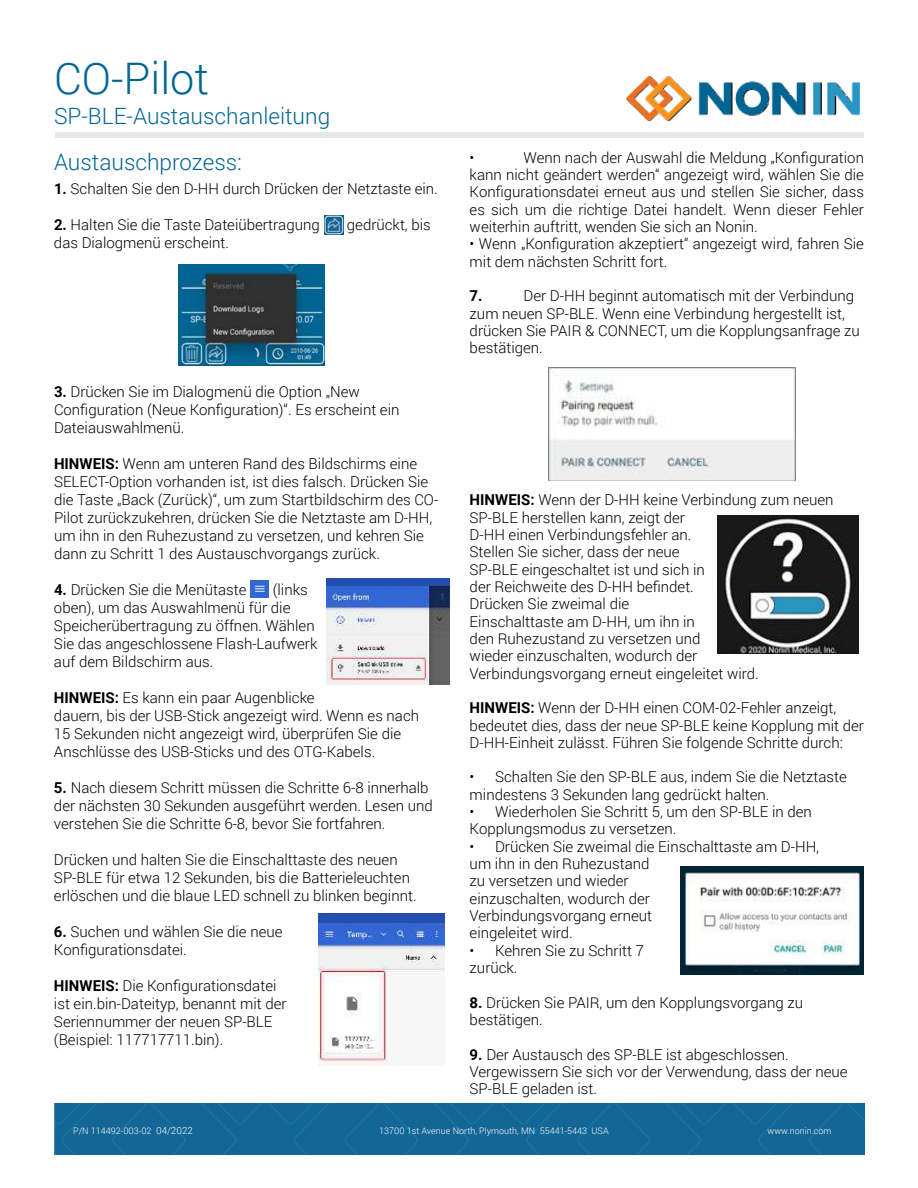
<style>
.page{position:relative;width:918px;height:1188px;background:#fff}
.page>*{position:absolute;margin:0;border:0;box-sizing:border-box;transform-origin:0 0}
.t1{font:300 43.5px "Roboto";color:#016594}
.t2{font:300 22.5px "Roboto";color:#016594}
.t3{font:300 15px/18px "Roboto";color:#000}
.t4{font:700 15px "Roboto";color:#000}
.t5{font:300 9px "Roboto";color:#fff}
.s1{font-weight:700}
.s2{font-size:9.75px}
</style>
<div class="page">
<img style="left:325px;top:216px;width:18px;height:19px">
<img style="left:179px;top:265px;width:145px;height:100px">
<img style="left:251px;top:580px;width:17px;height:17px">
<div style="left:55px;top:132px;width:808px;height:5px;background:#e5e8e6"></div>
<img style="left:626px;top:76px;width:234px;height:45px">
<img style="left:318px;top:914px;width:127px;height:151px">
<img style="left:549px;top:368px;width:247px;height:112px">
<img style="left:718px;top:516px;width:140px;height:138px">
<div style="left:55px;top:1104px;width:810px;height:51px;background:#136695"></div>
<img style="left:327px;top:579px;width:122px;height:105px">
<img style="left:681px;top:867px;width:183px;height:107px">
<h1 class="t1" style="left:54px;top:60px;width:156px">CO-Pilot</h1>
<h2 class="t2" style="left:54px;top:106px;width:278px">SP-BLE-Austauschanleitung</h2>
<h2 class="t2" style="left:54px;top:153px;width:190px">Austauschprozess:</h2>
<p class="t3" style="left:54px;top:181px;width:385px"><span class="s1">1.</span> Schalten Sie den D-HH durch Drücken der Netztaste ein.</p>
<p class="t3" style="left:54px;top:217px;width:267px"><span class="s1">2.</span> Halten Sie die Taste Dateiübertragung</p>
<p class="t3" style="left:347px;top:217px;width:85px">gedrückt, bis</p>
<p class="t3" style="left:54px;top:235px;width:177px">das Dialogmenü erscheint.</p>
<p class="t3" style="left:54px;top:383px;width:347px"><span class="s1">3.</span> Drücken Sie im Dialogmenü die Option „New<br>Configuration (Neue Konfiguration)“. Es erscheint ein<br>Dateiauswahlmenü.</p>
<p class="t3" style="left:54px;top:455px;width:386px"><span class="s1">HINWEIS:</span> Wenn am unteren Rand des Bildschirms eine SELECT-Option vorhanden ist, ist dies falsch. Drücken Sie die Taste „Back (Zurück)“, um zum Startbildschirm des CO-Pilot zurückzukehren, drücken Sie die Netztaste am D-HH, um ihn in den Ruhezustand zu versetzen, und kehren Sie dann zu Schritt 1 des Austauschvorgangs zurück.</p>
<p class="t3" style="left:54px;top:580px;width:194px"><span class="s1">4.</span> Drücken Sie die Menütaste</p>
<p class="t3" style="left:54px;top:581px;width:265px;text-indent:219px">(links oben), um das Auswahlmenü für die<br>Speicherübertragung zu öffnen. Wählen<br>Sie das angeschlossene Flash-Laufwerk auf dem Bildschirm aus.</p>
<p class="t3" style="left:54px;top:689px;width:367px"><span class="s1">HINWEIS:</span> Es kann ein paar Augenblicke<br>dauern, bis der USB-Stick angezeigt wird. Wenn es nach 15 Sekunden nicht angezeigt wird, überprüfen Sie die Anschlüsse des USB-Sticks und des OTG-Kabels.</p>
<p class="t3" style="left:54px;top:778px;width:380px"><span class="s1">5.</span> Nach diesem Schritt müssen die Schritte 6-8 innerhalb der nächsten 30 Sekunden ausgeführt werden. Lesen und verstehen Sie die Schritte 6-8, bevor Sie fortfahren.</p>
<p class="t3" style="left:54px;top:851px;width:364px">Drücken und halten Sie die Einschalttaste des neuen<br>SP-BLE für etwa 12 Sekunden, bis die Batterieleuchten erlöschen und die blaue LED schnell zu blinken beginnt.</p>
<p class="t3" style="left:54px;top:923px;width:230px"><span class="s1">6.</span> Suchen und wählen Sie die neue<br>Konfigurationsdatei.</p>
<p class="t3" style="left:54px;top:976px;width:234px"><span class="s1">HINWEIS:</span> Die Konfigurationsdatei ist ein.bin-Dateityp, benannt mit der Seriennummer der neuen SP-BLE (Beispiel: 117717711.bin).</p>
<p class="t3" style="left:470px;top:148px;width:396px;line-height:17.4px;text-align:justify;text-indent:54px">Wenn nach der Auswahl die Meldung „Konfiguration kann nicht geändert werden“ angezeigt wird, wählen Sie die Konfigurationsdatei erneut aus und stellen Sie sicher, dass es sich um die richtige Datei handelt. Wenn dieser Fehler weiterhin auftritt, wenden Sie sich an Nonin.</p>
<p class="t3" style="left:470px;top:235px;width:396px;line-height:17.2px">• Wenn „Konfiguration akzeptiert“ angezeigt wird, fahren Sie mit dem nächsten Schritt fort.</p>
<p class="t4" style="left:470px;top:287px;width:14px">7.</p>
<p class="t3" style="left:470px;top:148px;width:6px">•</p>
<p class="t3" style="left:470px;top:288px;width:392px;line-height:17.2px;text-indent:54px">Der D-HH beginnt automatisch mit der Verbindung zum neuen SP-BLE. Wenn eine Verbindung hergestellt ist, drücken Sie PAIR &amp; CONNECT, um die Kopplungsanfrage zu bestätigen.</p>
<p class="t3" style="left:470px;top:492px;width:365px;line-height:17.4px"><span class="s1">HINWEIS:</span> Wenn der D-HH keine Verbindung zum neuen SP-BLE herstellen kann, zeigt der<br>D-HH einen Verbindungsfehler an.<br>Stellen Sie sicher, dass der neue<br>SP-BLE eingeschaltet ist und sich in<br>der Reichweite des D-HH befindet.<br>Drücken Sie zweimal die<br>Einschalttaste am D-HH, um ihn in<br>den Ruhezustand zu versetzen und<br>wieder einzuschalten, wodurch der Verbindungsvorgang erneut eingeleitet wird.</p>
<p class="t3" style="left:470px;top:699px;width:396px;line-height:17.2px"><span class="s1">HINWEIS:</span> Wenn der D-HH einen COM-02-Fehler anzeigt, bedeutet dies, dass der neue SP-BLE keine Kopplung mit der<br>D-HH-Einheit zulässt. Führen Sie folgende Schritte durch:</p>
<p class="t3" style="left:470px;top:770px;width:379px;line-height:17.2px">• Schalten Sie den SP-BLE aus, indem Sie die Netztaste mindestens 3 Sekunden lang gedrückt halten.</p>
<p class="t3" style="left:470px;top:803px;width:344px;line-height:17.2px">• Wiederholen Sie Schritt 5, um den SP-BLE in den<br>Kopplungsmodus zu versetzen.</p>
<p class="t3" style="left:470px;top:839px;width:351px;line-height:17.4px">• Drücken Sie zweimal die Einschalttaste am D-HH, um ihn in den Ruhezustand<br>zu versetzen und wieder<br>einzuschalten, wodurch der<br>Verbindungsvorgang erneut<br>eingeleitet wird.</p>
<p class="t3" style="left:470px;top:941px;width:176px;line-height:17.4px">• Kehren Sie zu Schritt 7 zurück.</p>
<p class="t3" style="left:470px;top:995px;width:335px;line-height:17.2px"><span class="s1">8.</span> Drücken Sie PAIR, um den Kopplungsvorgang zu bestätigen.</p>
<p class="t3" style="left:470px;top:1047px;width:379px;line-height:17.2px"><span class="s1">9.</span> Der Austausch des SP-BLE ist abgeschlossen.<br>Vergewissern Sie sich vor der Verwendung, dass der neue<br>SP-BLE geladen ist.</p>
<p class="t5" style="left:73px;top:1125px;width:121px">P/N 114492-003-02 <span class="s2">04/2022</span></p>
<p class="t5" style="left:379px;top:1125px;width:231px">13700 1st Avenue North, Plymouth, MN 55441-5443 USA</p>
<p class="t5" style="left:768px;top:1125px;width:65px">www.nonin.com</p>
</div>
